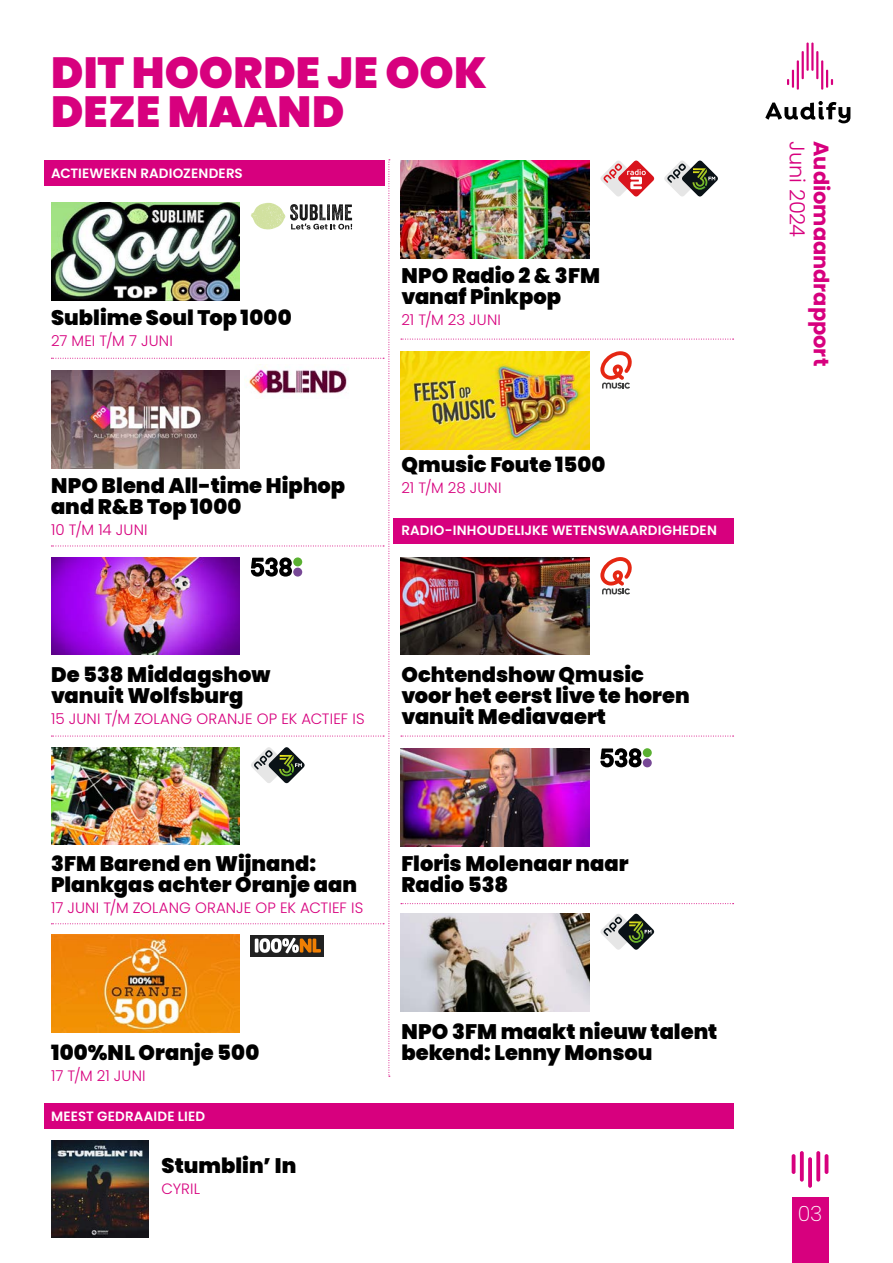
<style>
.page{position:relative;width:893px;height:1263px;background:#fff}
.page>*{position:absolute;margin:0;border:0;box-sizing:border-box;transform-origin:0 0}
.t1{font:900 43.5px/39px "Poppins";letter-spacing:.005em;color:#d7007e}
.t2{font:900 21px/21px "Poppins";color:#000}
.t3{font:700 21px "Poppins";color:#d7007e}
.t4{font:300 21px "Poppins";letter-spacing:-.01em;color:#d7007e}
.t5{font:200 21px "Poppins";color:#fff}
.t6{font:300 15px "Poppins";letter-spacing:.01em;color:#d7007e}
.t7{font:600 13.5px "Poppins";letter-spacing:.015em;color:#fff}
</style>
<div class="page">
<div style="left:44px;top:161px;width:340px;height:25px;background:#d7007e"></div>
<div style="left:394px;top:518px;width:340px;height:25px;background:#d7007e"></div>
<div style="left:792px;top:1197px;width:36px;height:66px;background:#d7007e"></div>
<hr style="left:792px;top:1154px;width:3px;height:20px;background:#d7007e;border-radius:2px">
<hr style="left:825px;top:1154px;width:3px;height:20px;background:#d7007e;border-radius:2px">
<svg style="left:800px;top:1151px;width:4px;height:30px"></svg>
<svg style="left:808px;top:1157px;width:4px;height:31px"></svg>
<svg style="left:816px;top:1151px;width:4px;height:30px"></svg>
<svg style="left:765px;top:101px;width:85px;height:22px"></svg>
<svg style="left:787px;top:70px;width:7px;height:18px"></svg>
<hr style="left:797px;top:60px;width:2px;height:30px;background:#d7007e">
<hr style="left:802px;top:51px;width:2px;height:28px;background:#d7007e">
<hr style="left:806px;top:43px;width:3px;height:28px;background:#d7007e">
<hr style="left:821px;top:60px;width:2px;height:30px;background:#d7007e">
<svg style="left:826px;top:70px;width:7px;height:18px"></svg>
<hr style="left:816px;top:51px;width:2px;height:28px;background:#d7007e">
<hr style="left:811px;top:43px;width:2px;height:28px;background:#d7007e">
<div style="left:643px;top:758px;width:9px;height:9px;background:#774896;border-radius:50%"></div>
<div style="left:643px;top:748px;width:9px;height:9px;background:#5ab031;border-radius:50%"></div>
<svg style="left:600px;top:748px;width:41px;height:19px"></svg>
<img style="left:400px;top:161px;width:189px;height:97px">
<div style="left:44px;top:1103px;width:690px;height:26px;background:#d7007e"></div>
<img style="left:51px;top:1140px;width:98px;height:98px">
<img style="left:400px;top:351px;width:189px;height:98px">
<img style="left:400px;top:748px;width:189px;height:98px">
<img style="left:400px;top:914px;width:189px;height:97px">
<img style="left:400px;top:557px;width:189px;height:98px">
<svg style="left:600px;top:351px;width:32px;height:38px"></svg>
<svg style="left:600px;top:557px;width:32px;height:37px"></svg>
<svg style="left:401px;top:339px;width:333px;height:1px"></svg>
<svg style="left:401px;top:736px;width:333px;height:1px"></svg>
<svg style="left:401px;top:903px;width:333px;height:1px"></svg>
<svg style="left:600px;top:913px;width:54px;height:37px"></svg>
<img style="left:51px;top:159px;width:339px;height:918px">
<svg style="left:600px;top:160px;width:54px;height:37px"></svg>
<svg style="left:664px;top:160px;width:54px;height:37px"></svg>
<h1 class="t1" style="left:51px;top:54px;width:438px">DIT HOORDE JE OOK<br>DEZE MAAND</h1>
<p class="t7" style="left:51px;top:165px;width:193px">ACTIEWEKEN RADIOZENDERS</p>
<p class="t2" style="left:51px;top:307px;width:242px">Sublime Soul Top 1000</p>
<p class="t6" style="left:51px;top:332px;width:123px">27 MEI T/M 7 JUNI</p>
<p class="t2" style="left:51px;top:475px;width:296px">NPO Blend All-time Hiphop and R&amp;B Top 1000</p>
<p class="t6" style="left:51px;top:521px;width:98px">10 T/M 14 JUNI</p>
<p class="t2" style="left:401px;top:265px;width:200px">NPO Radio 2 &amp; 3FM vanaf Pinkpop</p>
<p class="t6" style="left:401px;top:311px;width:101px">21 T/M 23 JUNI</p>
<p class="t2" style="left:401px;top:454px;width:206px">Qmusic Foute 1500</p>
<p class="t6" style="left:401px;top:479px;width:102px">21 T/M 28 JUNI</p>
<p class="t7" style="left:401px;top:522px;width:317px">RADIO-INHOUDELIJKE WETENSWAARDIGHEDEN</p>
<p class="t2" style="left:51px;top:664px;width:221px">De 538 Middagshow vanuit Wolfsburg</p>
<p class="t6" style="left:51px;top:710px;width:315px">15 JUNI T/M ZOLANG ORANJE OP EK ACTIEF IS</p>
<p class="t2" style="left:401px;top:664px;width:290px">Ochtendshow Qmusic voor het eerst live te horen vanuit Mediavaert</p>
<p class="t2" style="left:51px;top:853px;width:308px">3FM Barend en Wijnand:<br>Plankgas achter Oranje aan</p>
<p class="t6" style="left:51px;top:899px;width:314px">17 JUNI T/M ZOLANG ORANJE OP EK ACTIEF IS</p>
<p class="t2" style="left:401px;top:853px;width:229px">Floris Molenaar naar<br>Radio 538</p>
<p class="t2" style="left:51px;top:1042px;width:210px">100%NL Oranje 500</p>
<p class="t6" style="left:51px;top:1067px;width:96px">17 T/M 21 JUNI</p>
<p class="t7" style="left:51px;top:1108px;width:156px">MEEST GEDRAAIDE LIED</p>
<p class="t2" style="left:162px;top:1155px;width:136px">Stumblin’ In</p>
<p class="t6" style="left:162px;top:1180px;width:40px">CYRIL</p>
<p class="t2" style="left:401px;top:1021px;width:317px">NPO 3FM maakt nieuw talent bekend: Lenny Monsou</p>
<p class="t4" style="left:809px;top:141px;width:97px;rotate:90deg">Juni 2024</p>
<p class="t3" style="left:833px;top:141px;width:226px;rotate:90deg">Audiomaandrapport</p>
<p class="t5" style="left:798px;top:1201px;width:26px">03</p>
</div>
